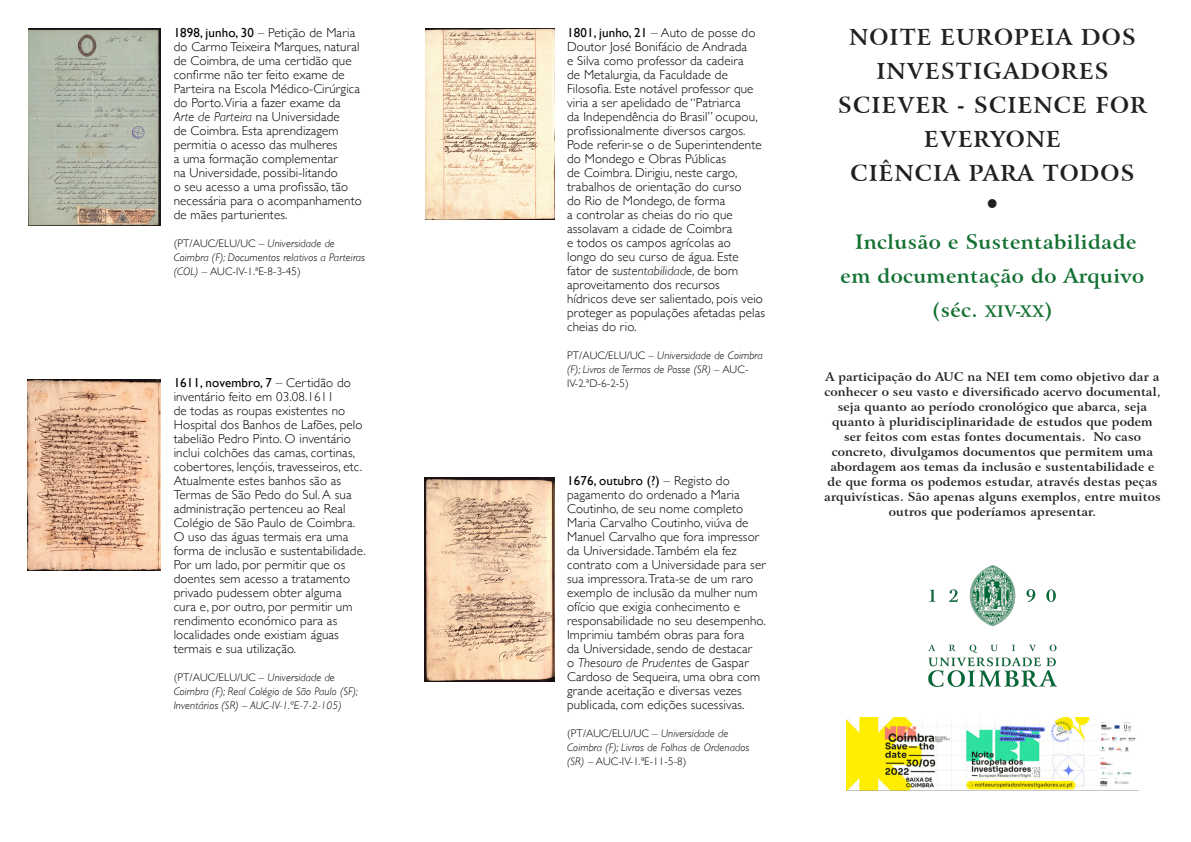
<style>
.page{position:relative;width:1191px;height:842px;background:#fff}
.page>*{position:absolute;margin:0;border:0;box-sizing:border-box;transform-origin:0 0}
.t1{font:700 30px "Arrus BT";color:#231f20}
.t2{font:700 22px/34px "Arrus BT";letter-spacing:.05em;color:#231f20;text-align:center}
.t3{font:700 20px/34px "Arrus BT";letter-spacing:.02em;color:#127031;text-align:center}
.t4{font:300 13px/14px "Gill Sans";letter-spacing:.01em;color:#000}
.t5{font:700 12px/15px "Arrus BT";letter-spacing:.01em;color:#231f20;text-align:center}
.t6{font:italic 300 11px/14px "Gill Sans";letter-spacing:.01em;color:#000}
.s1{font-weight:400}
.s2{font-style:italic}
.s3{font-style:normal}
.s4{font-size:16px}
</style>
<div class="page">
<img style="left:28px;top:28px;width:132px;height:197px">
<img style="left:27px;top:380px;width:133px;height:190px">
<img style="left:425px;top:28px;width:129px;height:192px">
<img style="left:425px;top:477px;width:129px;height:205px">
<img style="left:846px;top:717px;width:290px;height:73px">
<img style="left:899px;top:565px;width:186px;height:154px">
<p class="t4" style="left:174px;top:25px;width:190px"><span class="s1">1898, junho, 30</span> – Petição de Maria do Carmo Teixeira Marques, natural de Coimbra, de uma certidão que confirme não ter feito exame de<br>Parteira na Escola Médico-Cirúrgica do Porto. Viria a fazer exame da<br><span class="s2">Arte de Parteira</span> na Universidade<br>de Coimbra. Esta aprendizagem permitia o acesso das mulheres<br>a uma formação complementar<br>na Universidade, possibi-litando<br>o seu acesso a uma profissão, tão necessária para o acompanhamento de mães parturientes.</p>
<p class="t6" style="left:174px;top:237px;width:193px"><span class="s3">(PT/AUC/ELU/UC –</span> Universidade de<br>Coimbra (F); Documentos relativos a Parteiras (COL) <span class="s3">– AUC-IV-1.ªE-8-3-45)</span></p>
<p class="t4" style="left:174px;top:375px;width:193px"><span class="s1">1611, novembro, 7</span> – Certidão do inventário feito em 03.08.1611<br>de todas as roupas existentes no<br>Hospital dos Banhos de Lafões, pelo tabelião Pedro Pinto. O inventário inclui colchões das camas, cortinas, cobertores, lençóis, travesseiros, etc.<br>Atualmente estes banhos são as<br>Termas de São Pedo do Sul. A sua administração pertenceu ao Real<br>Colégio de São Paulo de Coimbra.<br>O uso das águas termais era uma forma de inclusão e sustentabilidade.<br>Por um lado, por permitir que os doentes sem acesso a tratamento privado pudessem obter alguma cura e, por outro, por permitir um rendimento económico para as localidades onde existiam águas termais e sua utilização.</p>
<p class="t6" style="left:174px;top:671px;width:186px"><span class="s3">(PT/AUC/ELU/UC –</span> Universidade de<br>Coimbra (F); Real Colégio de São Paulo (SF);<br>Inventários (SR) – AUC-IV-1.ªE-7-2-105)</p>
<p class="t4" style="left:567px;top:25px;width:199px"><span class="s1">1801, junho, 21</span> – Auto de posse do<br>Doutor José Bonifácio de Andrada<br>e Silva como professor da cadeira<br>de Metalurgia, da Faculdade de<br>Filosofia. Este notável professor que viria a ser apelidado de “Patriarca<br>da Independência do Brasil” ocupou, profissionalmente diversos cargos.<br>Pode referir-se o de Superintendente do Mondego e Obras Públicas<br>de Coimbra. Dirigiu, neste cargo, trabalhos de orientação do curso<br>do Rio de Mondego, de forma<br>a controlar as cheias do rio que assolavam a cidade de Coimbra<br>e todos os campos agrícolas ao<br>longo do seu curso de água. Este fator de <span class="s2">sustentabilidade</span>, de bom aproveitamento dos recursos<br>hídricos deve ser salientado, pois veio proteger as populações afetadas pelas cheias do rio.</p>
<p class="t6" style="left:567px;top:349px;width:197px"><span class="s3">PT/AUC/ELU/UC –</span> Universidade de Coimbra (F); Livros de Termos de Posse (SR) <span class="s3">– AUC-<br>IV-2.ªD-6-2-5)</span></p>
<p class="t4" style="left:567px;top:473px;width:200px"><span class="s1">1676, outubro (?)</span> – Registo do pagamento do ordenado a Maria Coutinho, de seu nome completo Maria Carvalho Coutinho, viúva de Manuel Carvalho que fora impressor da Universidade. Também ela fez contrato com a Universidade para ser sua impressora. Trata-se de um raro exemplo de inclusão da mulher num ofício que exigia conhecimento e responsabilidade no seu desempenho.<br>Imprimiu também obras para fora<br>da Universidade, sendo de destacar<br>o <span class="s2">Thesouro de Prudentes</span> de Gaspar Cardoso de Sequeira, uma obra com grande aceitação e diversas vezes publicada, com edições sucessivas.</p>
<p class="t6" style="left:567px;top:727px;width:184px"><span class="s3">(PT/AUC/ELU/UC –</span> Universidade de<br>Coimbra (F); Livros de Folhas de Ordenados (SR) <span class="s3">– AUC-IV-1.ªE-11-5-8)</span></p>
<p class="t2" style="left:849px;top:21px;width:288px">NOITE EUROPEIA DOS<br>INVESTIGADORES</p>
<p class="t2" style="left:837px;top:89px;width:311px">SCIEVER - SCIENCE FOR<br>EVERYONE</p>
<p class="t2" style="left:850px;top:157px;width:285px">CIÊNCIA PARA TODOS</p>
<p class="t1" style="left:983px;top:186px;width:19px">•</p>
<p class="t3" style="left:855px;top:225px;width:283px">Inclusão e Sustentabilidade</p>
<p class="t3" style="left:840px;top:259px;width:305px">em documentação do Arquivo (séc. <span class="s4">XIV-XX</span>)</p>
<p class="t5" style="left:824px;top:370px;width:338px">A participação do AUC na NEI tem como objetivo dar a conhecer o seu vasto e diversificado acervo documental, seja quanto ao período cronológico que abarca, seja quanto à pluridisciplinaridade de estudos que podem ser feitos com estas fontes documentais. No caso concreto, divulgamos documentos que permitem uma abordagem aos temas da inclusão e sustentabilidade e de que forma os podemos estudar, através destas peças arquivísticas. São apenas alguns exemplos, entre muitos outros que poderíamos apresentar.</p>
</div>
